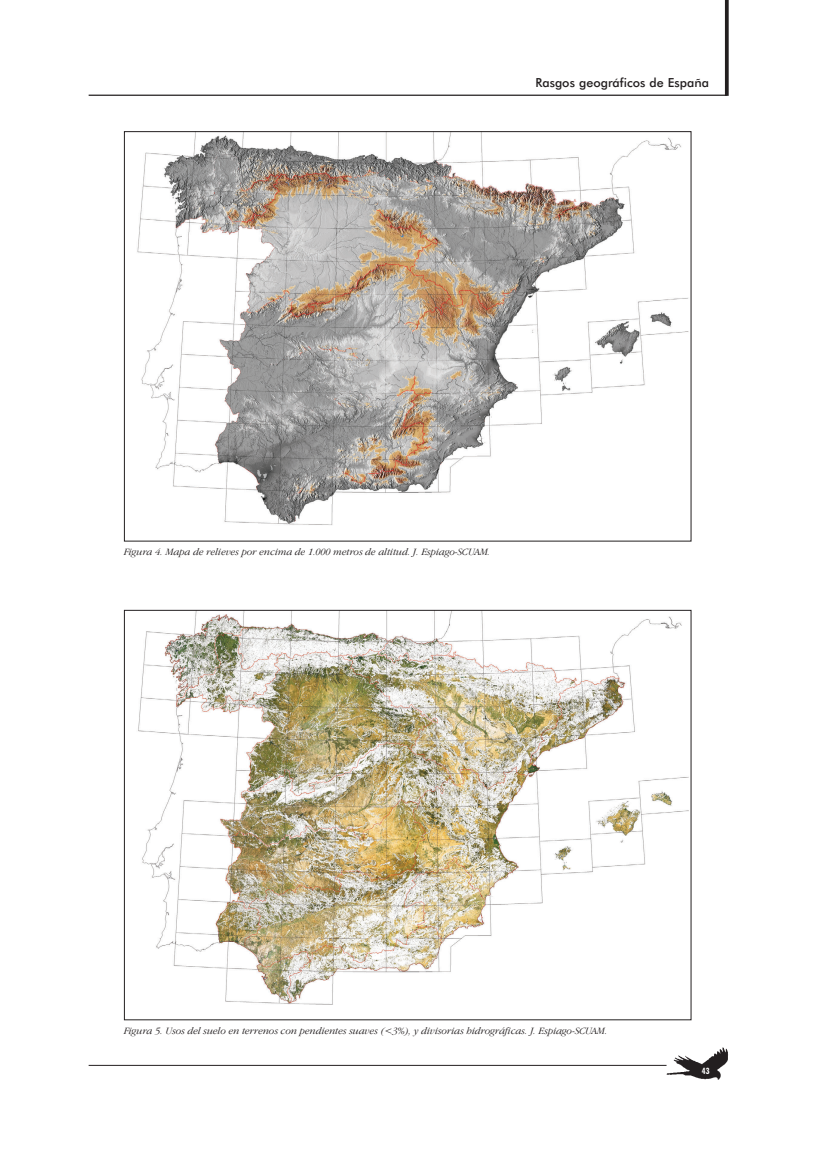
<style>
.page{position:relative;width:819px;height:1156px;background:#fff}
.page>*{position:absolute;margin:0;border:0;box-sizing:border-box;transform-origin:0 0}
.t1{font:500 12.5px "Futura BT";color:#231f20}
.t2{font:italic 300 10px "Garamond IT Cby BT";color:#231f20}
.t3{font:700 condensed 8.75px "Futura BT";color:#fff}
</style>
<div class="page">
<hr style="left:89px;top:1064px;width:577px;height:1px;background:#231f20">
<img style="left:663px;top:1047px;width:65px;height:33px">
<hr style="left:725px;top:0;width:3px;height:96px;background:#231f20">
<hr style="left:89px;top:95px;width:637px;height:1px;background:#231f20">
<img style="left:137px;top:133px;width:552px;height:392px">
<img style="left:138px;top:612px;width:551px;height:393px">
<p class="t1" style="left:535px;top:78px;width:175px">Rasgos geográficos de España</p>
<p class="t2" style="left:124px;top:547px;width:368px">Figura 4. Mapa de relieves por encima de 1.000 metros de altitud. J. Espiago-SCUAM.</p>
<p class="t2" style="left:124px;top:1026px;width:485px">Figura 5. Usos del suelo en terrenos con pendientes suaves (&lt;3%), y divisorias hidrográficas. J. Espiago-SCUAM.</p>
<p class="t3" style="left:701px;top:1066px;width:9px">43</p>
</div>
